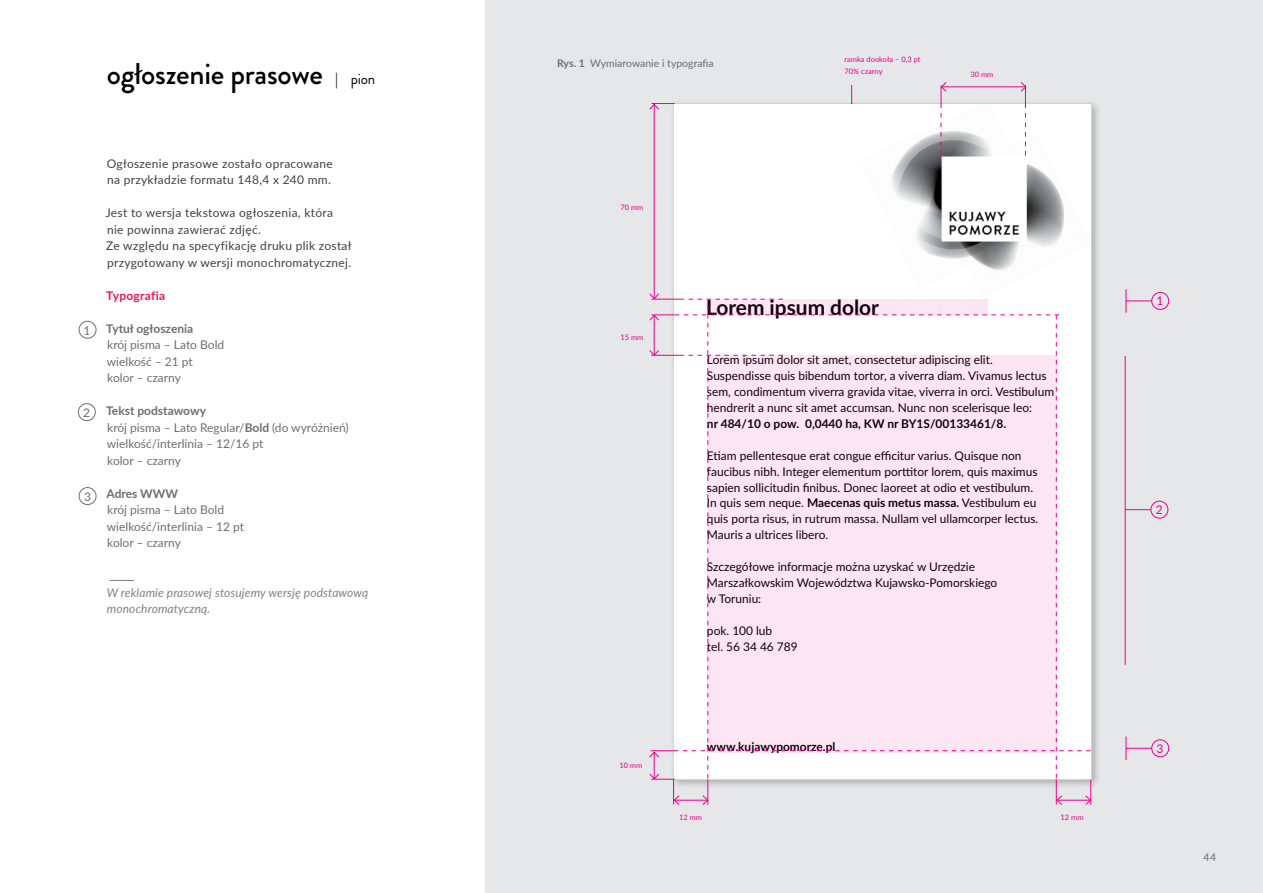
<style>
.page{position:relative;width:1263px;height:893px;background:#fff}
.page>*{position:absolute;margin:0;border:0;box-sizing:border-box;transform-origin:0 0}
.t1{font:500 30px "Brandon Grotesque";letter-spacing:-.01em;color:#000}
.t2{font:700 20.85px "Lato";color:#000}
.t3{font:12px/15.9px "Lato";color:#000}
.t4{font:12px/16.5px "Lato";letter-spacing:.025em;color:#414042}
.t5{font:12px/16.5px "Lato";color:#6d6e71}
.t6{font:700 12px "Lato";color:#000}
.t7{font:italic 12px/16.5px "Lato";letter-spacing:.01em;color:#808285}
.t8{font:700 12px "Lato";color:#6d6e71}
.t9{font:700 12px "Lato";letter-spacing:.025em;color:#ed174f}
.t10{font:12px "Lato";color:#ec008c}
.t11{font:10.5px "Lato";color:#6d6e71}
.t12{font:7.5px/12px "Lato";color:#ec008c}
.s1{font-weight:400;font-size:15px}
.s2{font-weight:700}
</style>
<div class="page">
<div style="left:485px;top:0;width:778px;height:893px;background:#e6e7e8"></div>
<div style="left:669px;top:99px;width:432px;height:690px;background:#000;opacity:.25"></div>
<svg style="left:673px;top:103px;width:418px;height:190px;background:#f3f3f3"></svg>
<svg style="left:110px;top:580px;width:24px;height:1px"></svg>
<div style="left:79px;top:321px;width:17px;height:17px;border:1px solid #6d6e71;border-radius:50%"></div>
<div style="left:78px;top:403px;width:18px;height:18px;border:1px solid #6d6e71;border-radius:50%"></div>
<div style="left:79px;top:487px;width:17px;height:18px;border:1px solid #6d6e71;border-radius:50%"></div>
<hr style="left:941px;top:87px;width:85px;height:1px;background:#ec008c">
<hr style="left:654px;top:104px;width:1px;height:195px;background:#ec008c">
<svg style="left:1126px;top:289px;width:25px;height:24px"></svg>
<div style="left:1151px;top:292px;width:18px;height:18px;border:1px solid #ec008c;border-radius:50%"></div>
<svg style="left:1126px;top:736px;width:25px;height:24px"></svg>
<div style="left:1151px;top:740px;width:18px;height:17px;border:1px solid #ec008c;border-radius:50%"></div>
<svg style="left:649px;top:293px;width:442px;height:512px"></svg>
<svg style="left:649px;top:103px;width:26px;height:7px"></svg>
<svg style="left:1126px;top:509px;width:25px;height:1px"></svg>
<hr style="left:1125px;top:356px;width:1px;height:309px;background:#ec008c">
<div style="left:1151px;top:501px;width:17px;height:17px;border:1px solid #ec008c;border-radius:50%"></div>
<div style="left:707px;top:355px;width:349px;height:398px;background:#fde6f3"></div>
<div style="left:707px;top:299px;width:281px;height:16px;background:#fde6f3"></div>
<svg style="left:851px;top:85px;width:1px;height:19px"></svg>
<svg style="left:941px;top:82px;width:6px;height:74px"></svg>
<svg style="left:1020px;top:82px;width:6px;height:74px"></svg>
<h1 class="t1" style="left:107px;top:53px;width:270px">ogłoszenie prasowe <span class="s1">| pion</span></h1>
<p class="t5" style="left:83px;top:321px;width:8px">1</p>
<p class="t5" style="left:83px;top:404px;width:8px">2</p>
<p class="t5" style="left:84px;top:488px;width:8px">3</p>
<p class="t4" style="left:107px;top:154px;width:228px">Ogłoszenie prasowe zostało opracowane na przykładzie formatu 148,4 x 240 mm.</p>
<p class="t4" style="left:106px;top:204px;width:247px">Jest to wersja tekstowa ogłoszenia, która nie powinna zawierać zdjęć.<br>Ze względu na specyfikację druku plik został przygotowany w wersji monochromatycznej.</p>
<p class="t9" style="left:106px;top:286px;width:61px">Typografia</p>
<p class="t8" style="left:106px;top:319px;width:89px">Tytuł ogłoszenia</p>
<p class="t5" style="left:107px;top:336px;width:119px">krój pisma – Lato Bold wielkość – 21 pt<br>kolor – czarny</p>
<p class="t5" style="left:106px;top:402px;width:244px"><span class="s2">Tekst podstawowy<br></span>krój pisma – Lato Regular/<span class="s2">Bold</span> (do wyróżnień) wielkość/interlinia – 12/16 pt<br>kolor – czarny</p>
<p class="t8" style="left:106px;top:484px;width:73px">Adres WWW</p>
<p class="t5" style="left:107px;top:501px;width:139px">krój pisma – Lato Bold wielkość/interlinia – 12 pt kolor – czarny</p>
<p class="t7" style="left:107px;top:583px;width:263px">W reklamie prasowej stosujemy wersję podstawową monochromatyczną.</p>
<p class="t11" style="left:557px;top:55px;width:158px"><span class="s2">Rys. 1</span> Wymiarowanie i typografia</p>
<p class="t12" style="left:844px;top:53px;width:77px">ramka dookoła – 0,3 pt<br>70% czarny</p>
<p class="t12" style="left:970px;top:68px;width:24px">30 mm</p>
<p class="t12" style="left:620px;top:201px;width:24px">70 mm</p>
<p class="t12" style="left:620px;top:330px;width:24px">15 mm</p>
<h2 class="t2" style="left:706px;top:292px;width:174px">Lorem ipsum dolor</h2>
<p class="t3" style="left:707px;top:351px;width:349px">Lorem ipsum dolor sit amet, consectetur adipiscing elit.<br>Suspendisse quis bibendum tortor, a viverra diam. Vivamus lectus sem, condimentum viverra gravida vitae, viverra in orci. Vestibulum hendrerit a nunc sit amet accumsan. Nunc non scelerisque leo:</p>
<p class="t6" style="left:707px;top:415px;width:301px">nr 484/10 o pow. 0,0440 ha, KW nr BY1S/00133461/8.</p>
<p class="t3" style="left:707px;top:447px;width:333px">Etiam pellentesque erat congue efficitur varius. Quisque non faucibus nibh. Integer elementum porttitor lorem, quis maximus sapien sollicitudin finibus. Donec laoreet at odio et vestibulum.<br>In quis sem neque. <span class="s2">Maecenas quis metus massa.</span> Vestibulum eu quis porta risus, in rutrum massa. Nullam vel ullamcorper lectus.<br>Mauris a ultrices libero.</p>
<p class="t3" style="left:707px;top:558px;width:292px">Szczegółowe informacje można uzyskać w Urzędzie<br>Marszałkowskim Województwa Kujawsko-Pomorskiego w Toruniu:</p>
<p class="t3" style="left:707px;top:622px;width:92px">pok. 100 lub<br>tel. 56 34 46 789</p>
<p class="t12" style="left:619px;top:759px;width:24px">10 mm</p>
<p class="t6" style="left:707px;top:738px;width:130px">www.kujawypomorze.pl</p>
<p class="t12" style="left:679px;top:811px;width:24px">12 mm</p>
<p class="t12" style="left:1060px;top:811px;width:24px">12 mm</p>
<p class="t10" style="left:1156px;top:292px;width:8px">1</p>
<p class="t10" style="left:1156px;top:501px;width:8px">2</p>
<p class="t10" style="left:1156px;top:740px;width:8px">3</p>
<p class="t11" style="left:1203px;top:849px;width:14px">44</p>
</div>
